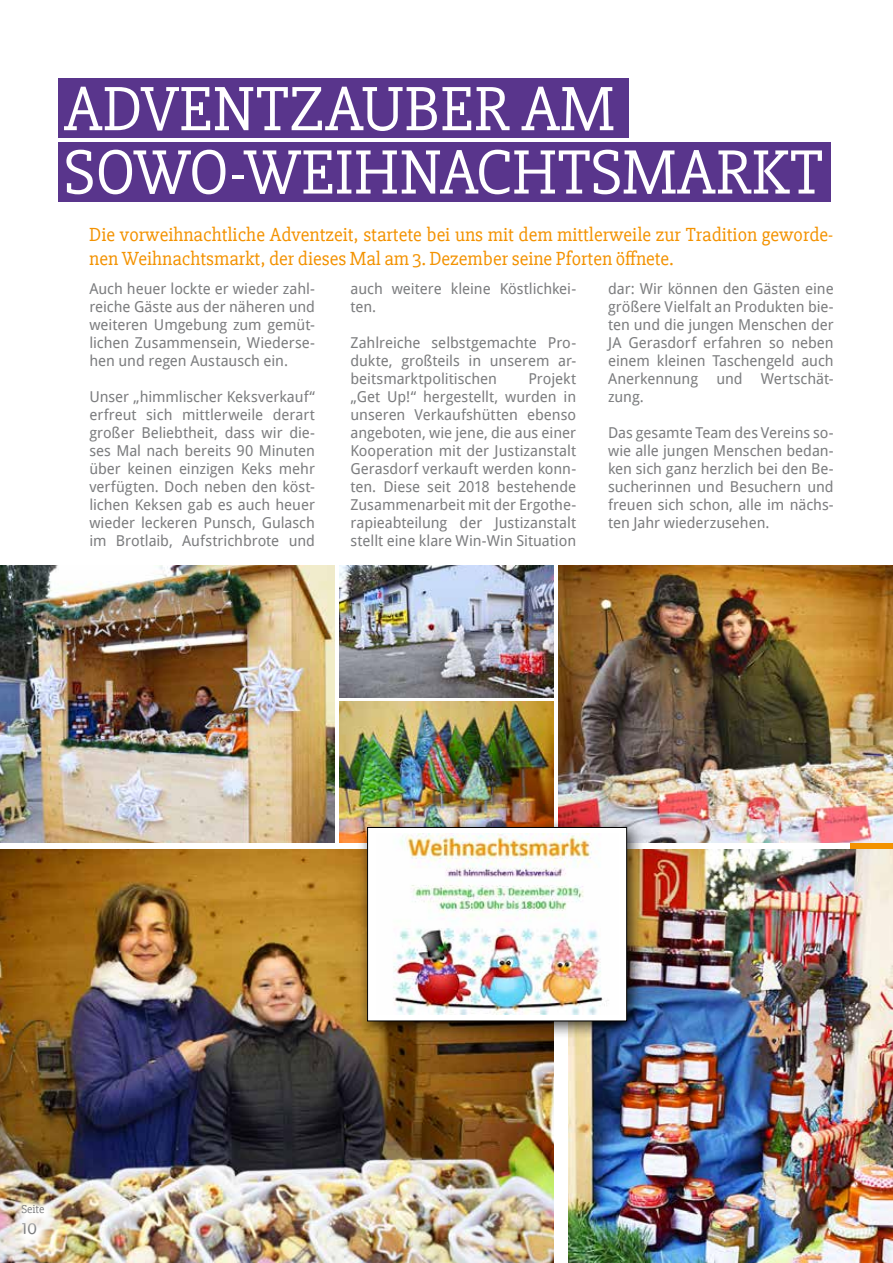
<style>
.page{position:relative;width:893px;height:1263px;background:#fff}
.page>*{position:absolute;margin:0;border:0;box-sizing:border-box;transform-origin:0 0}
.t1{font:64.65px/63.3px "Slabo 27 px";color:#fff}
.t2{font:19.5px/23.4px "Slabo 27 px";color:#f39200}
.t3{font:19.5px "Slabo 27 px";color:#7c7d7f}
.t4{font:15px/18px "Droid Sans";letter-spacing:-.005em;color:#7c7d7f;text-align:justify}
.t5{font:12px "Slabo 27 px";color:#7c7d7f}
</style>
<div class="page">
<img style="left:558px;top:565px;width:335px;height:277px">
<img style="left:339px;top:702px;width:214px;height:140px">
<img style="left:0;top:849px;width:553px;height:414px">
<img style="left:569px;top:849px;width:324px;height:414px">
<img style="left:339px;top:565px;width:214px;height:132px">
<img style="left:0;top:566px;width:335px;height:276px">
<div style="left:357px;top:817px;width:288px;height:222px;background:#000;opacity:.75"></div>
<div style="left:368px;top:827px;width:259px;height:194px;background:#fff"></div>
<img style="left:393px;top:834px;width:216px;height:180px">
<div style="left:367px;top:827px;width:260px;height:194px;border:1px solid #000"></div>
<div style="left:58px;top:78px;width:571px;height:59px;background:#59358c"></div>
<div style="left:58px;top:143px;width:773px;height:59px;background:#59358c"></div>
<svg style="left:12px;top:1230px;width:41px;height:21px"></svg>
<svg style="left:11px;top:1195px;width:49px;height:35px"></svg>
<h1 class="t1" style="left:64px;top:77px;width:761px">ADVENTZAUBER AM<br>SOWO-WEIHNACHTSMARKT</h1>
<h2 class="t2" style="left:89px;top:223px;width:745px">Die vorweihnachtliche Adventzeit, startete bei uns mit dem mittlerweile zur Tradition geworde&shy;nen Weihnachtsmarkt, der dieses Mal am 3. Dezember seine Pforten öffnete.</h2>
<p class="t4" style="left:89px;top:279px;width:227px">Auch heuer lockte er wieder zahl&shy;reiche Gäste aus der näheren und weiteren Umgebung zum gemüt&shy;lichen Zusammensein, Wiederse&shy;hen und regen Austausch ein.</p>
<p class="t4" style="left:89px;top:387px;width:227px">Unser „himmlischer Keksverkauf“ erfreut sich mittlerweile derart großer Beliebtheit, dass wir die&shy;ses Mal nach bereits 90 Minuten über keinen einzigen Keks mehr verfügten. Doch neben den köst&shy;lichen Keksen gab es auch heuer wieder leckeren Punsch, Gulasch im Brotlaib, Aufstrichbrote und</p>
<p class="t4" style="left:350px;top:279px;width:227px">auch weitere kleine Köstlichkei&shy;ten.</p>
<p class="t4" style="left:350px;top:333px;width:227px">Zahlreiche selbstgemachte Pro&shy;dukte, großteils in unserem ar&shy;beitsmarktpolitischen</p>
<p class="t4" style="left:608px;top:279px;width:227px">dar: Wir können den Gästen eine größere Vielfalt an Produkten bie&shy;ten und die jungen Menschen der JA Gerasdorf erfahren so neben einem kleinen Taschengeld auch Anerkennung und Wertschät&shy;zung.</p>
<p class="t4" style="left:608px;top:423px;width:227px">Das gesamte Team des Vereins so&shy;wie alle jungen Menschen bedan&shy;ken sich ganz herzlich bei den Be&shy;sucherinnen und Besuchern und freuen sich schon, alle im nächs&shy;ten Jahr wiederzusehen.</p>
<p class="t4" style="left:350px;top:369px;width:227px;text-indent:178px">Projekt „Get Up!“ hergestellt, wurden in unseren Verkaufshütten ebenso angeboten, wie jene, die aus einer Kooperation mit der Justizanstalt Gerasdorf verkauft werden konn&shy;ten. Diese seit 2018 bestehende Zusammenarbeit mit der Ergothe&shy;rapieabteilung der Justizanstalt stellt eine klare Win-Win Situation</p>
<p class="t5" style="left:21px;top:1202px;width:25px">Seite</p>
<h2 class="t3" style="left:21px;top:1216px;width:17px">10</h2>
</div>
